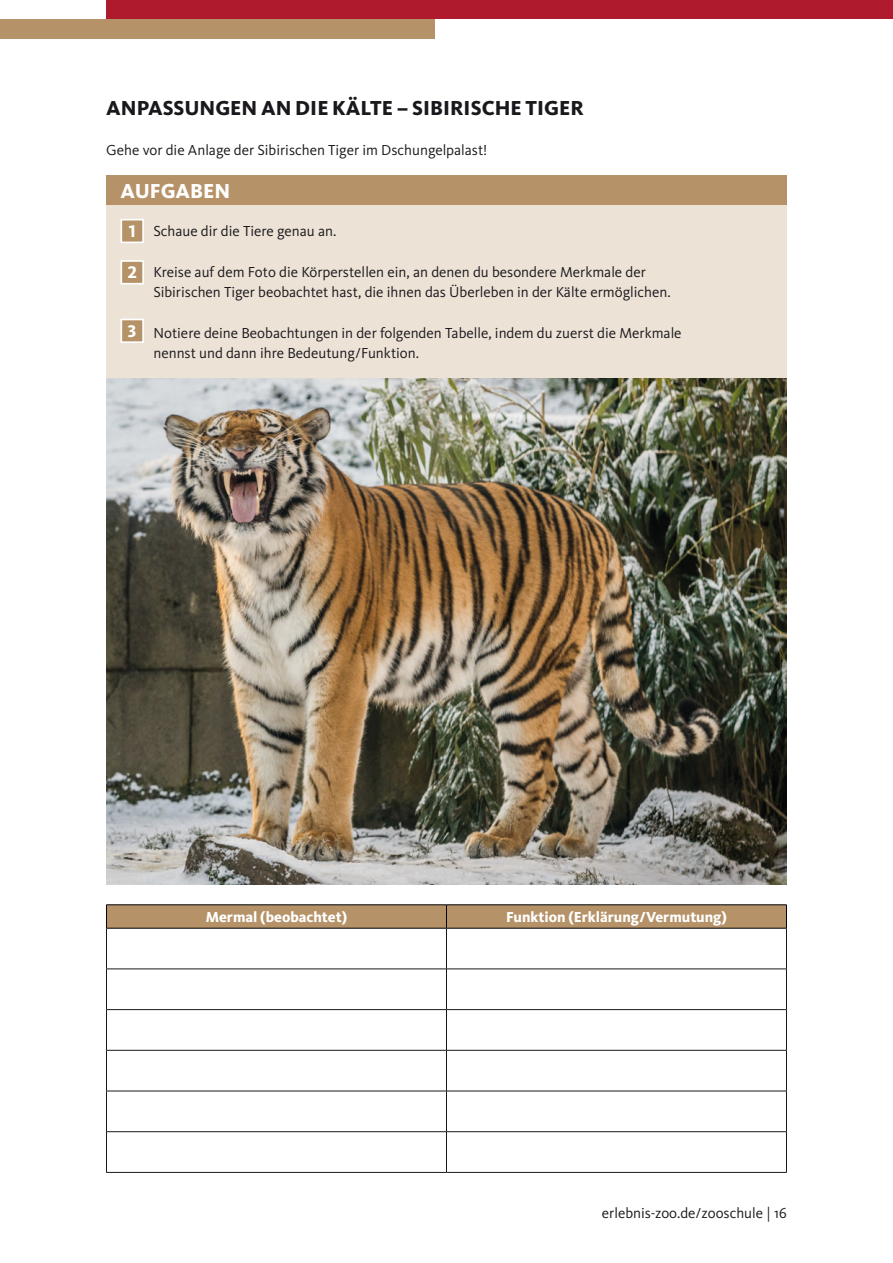
<style>
.page{position:relative;width:893px;height:1263px;background:#fff}
.page>*{position:absolute;margin:0;border:0;box-sizing:border-box;transform-origin:0 0}
.t1{font:800 21px "Kievit OT";color:#1a181c}
.t2{font:800 21px "Kievit OT";color:#fff}
.t3{font:800 17.55px "Kievit OT";color:#fff}
.t4{font:15px/20.2px "Kievit OT";color:#1a181c}
.t5{font:800 15px "Kievit OT";color:#fff}
</style>
<div class="page">
<div style="left:0;top:19px;width:435px;height:19px;background:#b69268"></div>
<div style="left:106px;top:0;width:787px;height:19px;background:#b01a2d"></div>
<div style="left:106px;top:198px;width:681px;height:180px;background:#ece2d6"></div>
<div style="left:106px;top:176px;width:681px;height:29px;background:#b69268"></div>
<div style="left:120px;top:219px;width:24px;height:24px;background:#b69268;border:2px solid #fff"></div>
<div style="left:120px;top:260px;width:24px;height:25px;background:#b69268;border:2px solid #fff"></div>
<div style="left:120px;top:319px;width:24px;height:24px;background:#b69268;border:2px solid #fff"></div>
<hr style="left:106px;top:904px;width:340px;height:1px;background:#010304">
<hr style="left:446px;top:904px;width:341px;height:1px;background:#010304">
<svg style="left:106px;top:905px;width:681px;height:23px;background:#b08d64"></svg>
<hr style="left:106px;top:928px;width:340px;height:1px;background:#010304">
<hr style="left:446px;top:928px;width:341px;height:1px;background:#010304">
<hr style="left:106px;top:928px;width:1px;height:41px;background:#1a181c">
<hr style="left:446px;top:928px;width:1px;height:41px;background:#1a181c">
<hr style="left:786px;top:928px;width:1px;height:41px;background:#1a181c">
<hr style="left:106px;top:969px;width:340px;height:1px;background:#1a181c">
<hr style="left:106px;top:969px;width:1px;height:40px;background:#1a181c">
<hr style="left:446px;top:969px;width:341px;height:1px;background:#1a181c">
<hr style="left:446px;top:969px;width:1px;height:40px;background:#1a181c">
<hr style="left:786px;top:969px;width:1px;height:40px;background:#1a181c">
<hr style="left:106px;top:1009px;width:340px;height:1px;background:#1a181c">
<hr style="left:106px;top:1010px;width:1px;height:40px;background:#1a181c">
<hr style="left:446px;top:1009px;width:341px;height:1px;background:#1a181c">
<hr style="left:446px;top:1010px;width:1px;height:40px;background:#1a181c">
<hr style="left:786px;top:1010px;width:1px;height:40px;background:#1a181c">
<hr style="left:106px;top:1050px;width:340px;height:1px;background:#1a181c">
<hr style="left:106px;top:1050px;width:1px;height:41px;background:#1a181c">
<hr style="left:446px;top:1050px;width:341px;height:1px;background:#1a181c">
<hr style="left:446px;top:1050px;width:1px;height:41px;background:#1a181c">
<hr style="left:786px;top:1050px;width:1px;height:41px;background:#1a181c">
<hr style="left:106px;top:1091px;width:340px;height:1px;background:#1a181c">
<hr style="left:106px;top:1091px;width:1px;height:40px;background:#1a181c">
<hr style="left:446px;top:1091px;width:341px;height:1px;background:#1a181c">
<hr style="left:446px;top:1091px;width:1px;height:40px;background:#1a181c">
<hr style="left:786px;top:1091px;width:1px;height:40px;background:#1a181c">
<hr style="left:106px;top:1131px;width:340px;height:1px;background:#1a181c">
<hr style="left:106px;top:1132px;width:1px;height:40px;background:#1a181c">
<hr style="left:446px;top:1131px;width:341px;height:1px;background:#1a181c">
<hr style="left:446px;top:1132px;width:1px;height:40px;background:#1a181c">
<hr style="left:786px;top:1132px;width:1px;height:40px;background:#1a181c">
<hr style="left:106px;top:1172px;width:340px;height:1px;background:#1a181c">
<hr style="left:446px;top:1172px;width:341px;height:1px;background:#1a181c">
<img style="left:106px;top:378px;width:681px;height:506px">
<h1 class="t1" style="left:106px;top:95px;width:479px">ANPASSUNGEN AN DIE KÄLTE – SIBIRISCHE TIGER</h1>
<p class="t4" style="left:106px;top:140px;width:383px">Gehe vor die Anlage der Sibirischen Tiger im Dschungelpalast!</p>
<h1 class="t2" style="left:120px;top:179px;width:111px">AUFGABEN</h1>
<p class="t3" style="left:129px;top:220px;width:8px">1</p>
<p class="t3" style="left:128px;top:262px;width:11px">2</p>
<p class="t4" style="left:153px;top:221px;width:184px">Schaue dir die Tiere genau an.</p>
<p class="t4" style="left:153px;top:262px;width:519px">Kreise auf dem Foto die Körperstellen ein, an denen du besondere Merkmale der<br>Sibirischen Tiger beobachtet hast, die ihnen das Überleben in der Kälte ermöglichen.</p>
<p class="t4" style="left:153px;top:323px;width:530px">Notiere deine Beobachtungen in der folgenden Tabelle, indem du zuerst die Merkmale nennst und dann ihre Bedeutung/Funktion.</p>
<p class="t3" style="left:128px;top:320px;width:10px">3</p>
<p class="t5" style="left:206px;top:908px;width:143px">Mermal (beobachtet)</p>
<p class="t5" style="left:506px;top:908px;width:222px">Funktion (Erklärung/Vermutung)</p>
<p class="t4" style="left:602px;top:1203px;width:186px">erlebnis-zoo.de/zooschule | 16</p>
</div>
